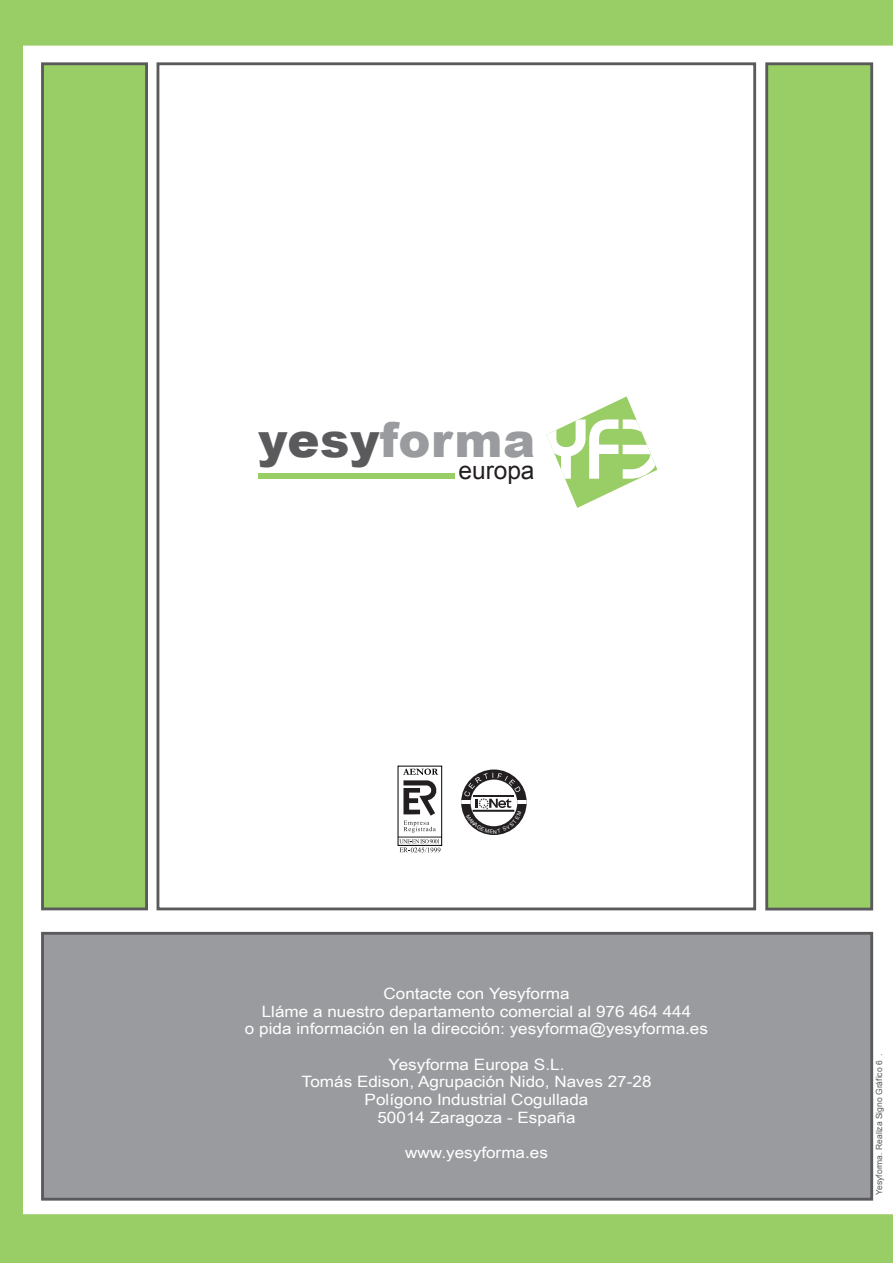
<style>
.page{position:relative;width:893px;height:1263px;background:#99cd65}
.page>*{position:absolute;margin:0;border:0;box-sizing:border-box;transform-origin:0 0}
.t1{font:900 48.15px "Arial";letter-spacing:.01em;color:#999b9e}
.t2{font:24.6px "Arial";color:#231f20}
.t3{font:15.6px/17.7px "Arial Narrow";color:#fff;text-align:center;scale:1.34 1}
.t4{font:8.55px "Arial";color:#5a5a5d}
.s1{color:#5a5a5d}
</style>
<div class="page">
<div style="left:23px;top:46px;width:870px;height:1168px;background:#fff"></div>
<div style="left:157px;top:62px;width:599px;height:848px;border:3px solid #5a5a5d"></div>
<svg style="left:400px;top:768px;width:40px;height:69px"></svg>
<hr style="left:398px;top:837px;width:44px;height:1px;background:#231f20">
<svg style="left:400px;top:769px;width:40px;height:63px"></svg>
<div style="left:398px;top:766px;width:44px;height:80px;border:1px solid #000"></div>
<svg style="left:399px;top:839px;width:41px;height:13px"></svg>
<div style="left:41px;top:932px;width:832px;height:268px;background:#999b9e;border:3px solid #5a5a5d"></div>
<div style="left:41px;top:62px;width:107px;height:848px;background:#99cd65;border:3px solid #5a5a5d"></div>
<div style="left:765px;top:62px;width:108px;height:848px;background:#99cd65;border:3px solid #5a5a5d"></div>
<div style="left:258px;top:473px;width:197px;height:6px;background:#99cd65"></div>
<svg style="left:546px;top:396px;width:111px;height:112px"></svg>
<svg style="left:461px;top:769px;width:66px;height:66px"></svg>
<h1 class="t1" style="left:258px;top:413px;width:278px"><span class="s1">yesy</span>forma</h1>
<h2 class="t2" style="left:459px;top:454px;width:77px">europa</h2>
<p class="t3" style="left:245px;top:984px;width:347px">Contacte con Yesyforma<br>Lláme a nuestro departamento comercial al 976 464 444<br>o pida información en la dirección: yesyforma@yesyforma.es</p>
<p class="t3" style="left:302px;top:1055px;width:263px">Yesyforma Europa S.L.<br>Tomás Edison, Agrupación Nido, Naves 27-28<br>Polígono Industrial Cogullada<br>50014 Zaragoza - España</p>
<p class="t3" style="left:405px;top:1143px;width:108px">www.yesyforma.es</p>
<p class="t4" style="left:874px;top:1195px;width:143px;rotate:-90deg">Yesyforma. Realiza Signo Gráfico 6 .</p>
</div>
